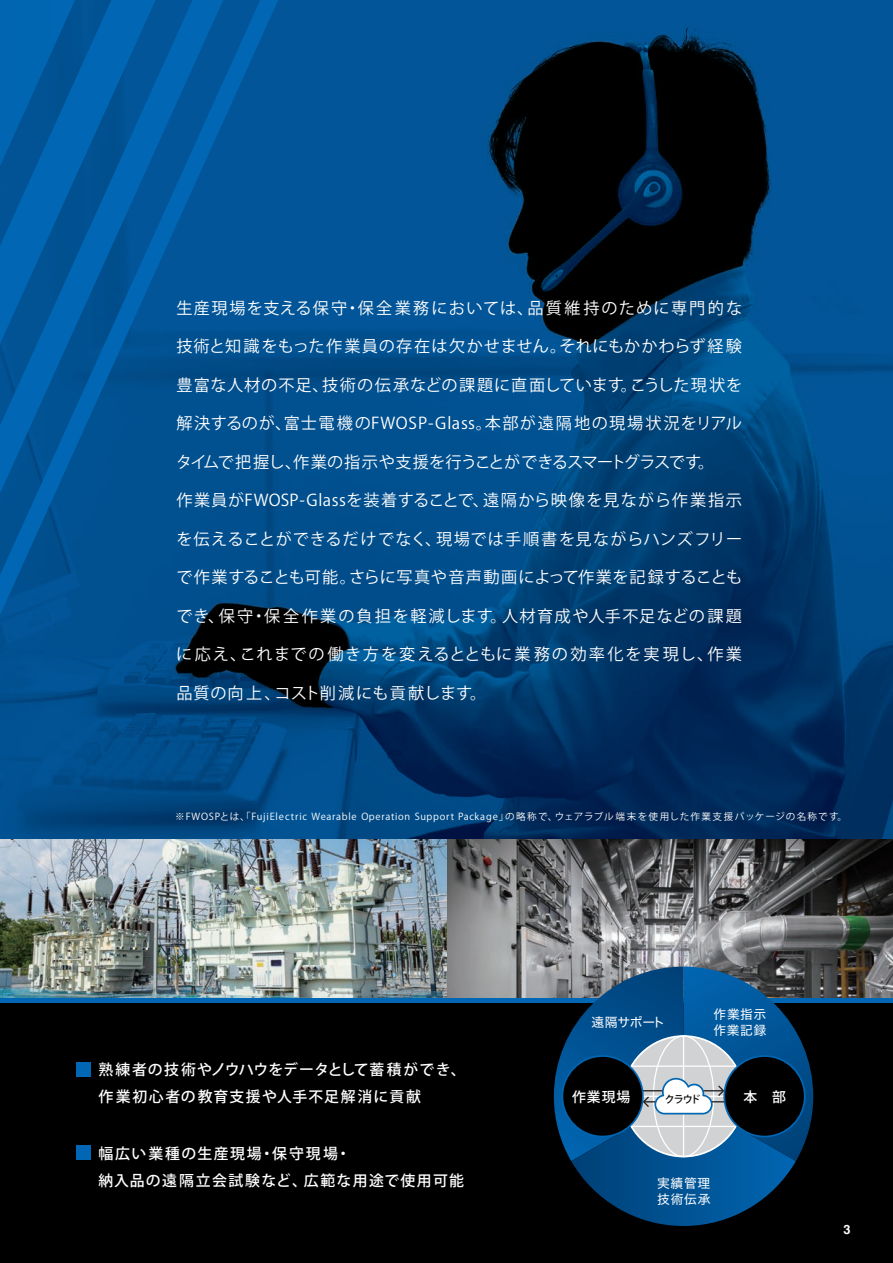
<style>
.page{position:relative;width:893px;height:1263px;background:#000}
.page>*{position:absolute;margin:0;border:0;box-sizing:border-box;transform-origin:0 0}
.t1{font:16.2px "Koz Go Pro";letter-spacing:.055em;color:#fff}
.t2{font:16.2px "Koz Go Pro";letter-spacing:.1em;color:#fff}
.t3{font:16.2px "Koz Go Pro";letter-spacing:-.03em;color:#fff}
.t4{font:16.2px "Koz Go Pro";letter-spacing:.03em;color:#fff}
.t5{font:16.2px "Koz Go Pro";letter-spacing:.12em;color:#fff}
.t6{font:500 14.85px/27.2px "Koz Go Pro";letter-spacing:.08em;color:#fff}
.t7{font:500 14.85px/27.2px "Koz Go Pro";letter-spacing:.1em;color:#fff}
.t8{font:500 13.8px "Koz Go Pro";color:#fff}
.t9{font:12.75px/15.8px "Hira Kaku Std N W4";letter-spacing:.04em;color:#fff}
.t10{font:12.75px/15.8px "Hira Kaku Std N W4";letter-spacing:.06em;color:#fff}
.t11{font:700 12.75px "Helvetica";color:#fff}
.t12{font:500 10.05px "Koz Go Pro";color:#000}
.t13{font:9.6px "Koz Go Pro";letter-spacing:.085em;color:#fff}
</style>
<div class="page">
<img style="left:0;top:0;width:893px;height:997px">
<div style="left:0;top:997px;width:893px;height:6px;background:#0166b3"></div>
<svg style="left:0;top:0;width:278px;height:615px;background:#015191"></svg>
<svg style="left:0;top:0;width:223px;height:493px;background:#01599e"></svg>
<img style="left:0;top:840px;width:1px;height:157px">
<div style="left:77px;top:1062px;width:14px;height:15px;background:#0166b3"></div>
<div style="left:77px;top:1145px;width:14px;height:15px;background:#0166b3"></div>
<svg style="left:554px;top:966px;width:259px;height:260px"></svg>
<p class="t2" style="left:176px;top:297px;width:567px">生産現場を支える保守・保全業務においては、品質維持のために専門的な</p>
<p class="t1" style="left:176px;top:336px;width:567px">技術と知識をもった作業員の存在は欠かせません。それにもかかわらず経験</p>
<p class="t1" style="left:176px;top:374px;width:567px">豊富な人材の不足、技術の伝承などの課題に直面しています。こうした現状を</p>
<p class="t1" style="left:176px;top:413px;width:567px">解決するのが、富士電機のFWOSP-Glass。本部が遠隔地の現場状況をリアル</p>
<p class="t3" style="left:176px;top:451px;width:540px">タイムで把握し、作業の指示や支援を行うことができるスマートグラスです。</p>
<p class="t1" style="left:176px;top:490px;width:567px">作業員がFWOSP-Glassを装着することで、遠隔から映像を見ながら作業指示</p>
<p class="t1" style="left:176px;top:528px;width:567px">を伝えることができるだけでなく、現場では手順書を見ながらハンズフリー</p>
<p class="t4" style="left:176px;top:567px;width:567px">で作業することも可能。さらに写真や音声動画によって作業を記録することも</p>
<p class="t2" style="left:176px;top:605px;width:567px">でき、保守・保全作業の負担を軽減します。人材育成や人手不足などの課題</p>
<p class="t5" style="left:176px;top:644px;width:567px">に応え、これまでの働き方を変えるとともに業務の効率化を実現し、作業</p>
<p class="t1" style="left:176px;top:682px;width:311px">品質の向上、コスト削減にも貢献します。</p>
<p class="t13" style="left:175px;top:810px;width:673px">※FWOSPとは、「FujiElectric Wearable Operation Support Package」の略称で、ウェアラブル端末を使用した作業支援パッケージの名称です。</p>
<p class="t6" style="left:98px;top:1057px;width:369px">熟練者の技術やノウハウをデータとして蓄積ができ、作業初心者の教育支援や人手不足解消に貢献</p>
<p class="t7" style="left:98px;top:1140px;width:367px">幅広い業種の生産現場・保守現場・<br>納入品の遠隔立会試験など、広範な用途で使用可能</p>
<p class="t9" style="left:591px;top:1014px;width:75px">遠隔サポート</p>
<p class="t9" style="left:714px;top:1006px;width:54px">作業指示作業記録</p>
<p class="t8" style="left:572px;top:1088px;width:60px">作業現場</p>
<p class="t12" style="left:665px;top:1092px;width:37px">クラウド</p>
<p class="t10" style="left:657px;top:1176px;width:55px">実績管理技術伝承</p>
<p class="t8" style="left:743px;top:1088px;width:44px">本　部</p>
<p class="t11" style="left:843px;top:1219px;width:9px">3</p>
</div>
